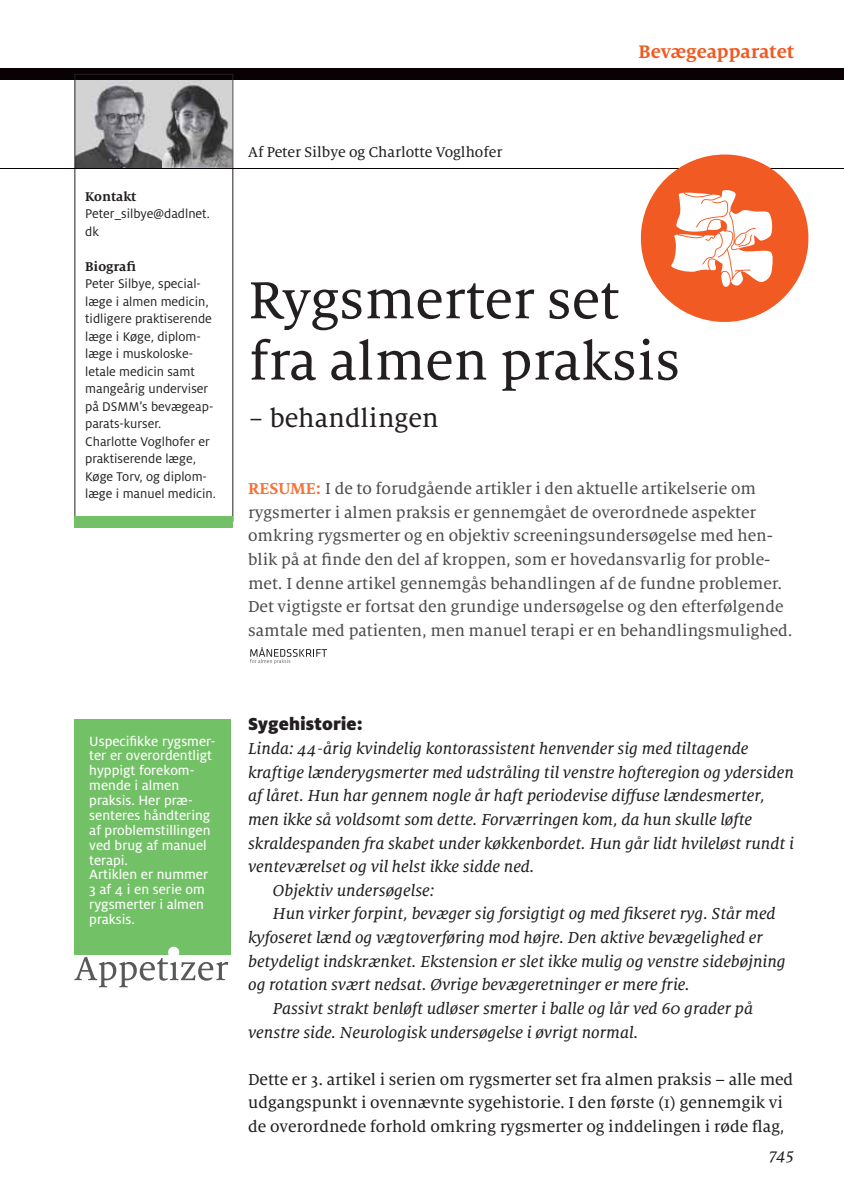
<style>
.page{position:relative;width:844px;height:1190px;background:#fff}
.page>*{position:absolute;margin:0;border:0;box-sizing:border-box;transform-origin:0 0}
.t1{font:57.75px/61.2px "Milo Serif OT Text";color:#231f20}
.t2{font:28px "Milo Serif OT Text";color:#231f20}
.t3{font:700 20.12px "Milo Serif OT";color:#f15a22}
.t4{font:900 19.25px "Milo OT";color:#231f20}
.t5{font:17.5px "Milo Serif OT Text Ita";color:#231f20}
.t6{font:17.5px/23.6px "Milo Serif OT Text";color:#4c4c4e}
.t7{font:17.5px/23.6px "Milo Serif OT Text";color:#231f20}
.t8{font:15.75px "Milo Serif OT Text";color:#231f20}
.t9{font:14.88px/14.9px "Milo OT Text";color:#fff}
.t10{font:14px/17.5px "Milo OT";color:#231f20}
.t11{font:700 14px "Milo Serif OT";color:#231f20}
.s1{font-family:"Milo Serif OT";font-weight:700;color:#f3743a}
</style>
<div class="page">
<div style="left:0;top:69px;width:844px;height:11px;background:#090204"></div>
<svg style="left:250px;top:647px;width:77px;height:17px"></svg>
<div style="left:74px;top:719px;width:157px;height:235px;background:#73c167"></div>
<div style="left:168px;top:947px;width:11px;height:11px;background:#fff;border-radius:50%"></div>
<svg style="left:74px;top:957px;width:154px;height:30px"></svg>
<img style="left:76px;top:80px;width:155px;height:88px">
<div style="left:74px;top:74px;width:159px;height:448px;border:1px solid #231f20"></div>
<div style="left:74px;top:516px;width:159px;height:11px;background:#73c167"></div>
<hr style="left:0;top:168px;width:844px;height:1px;background:#090204">
<svg style="left:640px;top:154px;width:169px;height:168px"></svg>
<p class="t3" style="left:638px;top:43px;width:157px">Bevægeapparatet</p>
<p class="t11" style="left:85px;top:191px;width:53px">Kontakt</p>
<p class="t10" style="left:85px;top:206px;width:126px">Peter_silbye@dadlnet. dk</p>
<p class="t11" style="left:85px;top:261px;width:52px">Biografi</p>
<p class="t10" style="left:85px;top:276px;width:132px">Peter Silbye, special&shy;læge i almen medicin, tidligere praktiserende læge i Køge, diplom&shy;læge i muskoloske&shy;letale medicin samt mangeårig underviser på DSMM’s bevægeap&shy;parats-kurser.<br>Charlotte Voglhofer er praktiserende læge,<br>Køge Torv, og diplom&shy;læge i manuel medicin.</p>
<p class="t9" style="left:89px;top:734px;width:128px">Uspecifikke rygsmer&shy;ter er overordentligt hyppigt forekom&shy;mende i almen praksis. Her præ&shy;senteres håndtering af problemstillingen ved brug af manuel terapi.<br>Artiklen er nummer<br>3 af 4 i en serie om rygsmerter i almen praksis.</p>
<p class="t8" style="left:248px;top:146px;width:256px">Af Peter Silbye og Charlotte Voglhofer</p>
<h1 class="t1" style="left:248px;top:272px;width:433px">Rygsmerter set fra almen praksis</h1>
<h2 class="t2" style="left:248px;top:407px;width:192px">− behandlingen</h2>
<p class="t6" style="left:248px;top:478px;width:546px"><span class="s1">RESUME:</span> I de to forudgående artikler i den aktuelle artikelserie om rygsmerter i almen praksis er gennemgået de overordnede aspekter omkring rygsmerter og en objektiv screeningsundersøgelse med hen&shy;blik på at finde den del af kroppen, som er hovedansvarlig for proble&shy;met. I denne artikel gennemgås behandlingen af de fundne problemer.<br>Det vigtigste er fortsat den grundige undersøgelse og den efterfølgende samtale med patienten, men manuel terapi er en behandlingsmulighed.</p>
<p class="t4" style="left:248px;top:717px;width:116px">Sygehistorie:</p>
<p class="t5" style="left:248px;top:742px;width:502px">Linda: 44-årig kvindelig kontorassistent henvender sig med tiltagende</p>
<p class="t5" style="left:248px;top:765px;width:547px">kraftige lænderygsmerter med udstråling til venstre hofteregion og ydersiden</p>
<p class="t5" style="left:248px;top:789px;width:518px">af låret. Hun har gennem nogle år haft periodevise diffuse lændesmerter,</p>
<p class="t5" style="left:248px;top:812px;width:505px">men ikke så voldsomt som dette. Forværringen kom, da hun skulle løfte</p>
<p class="t5" style="left:248px;top:836px;width:547px">skraldespanden fra skabet under køkkenbordet. Hun går lidt hvileløst rundt i</p>
<p class="t5" style="left:248px;top:860px;width:288px">venteværelset og vil helst ikke sidde ned.</p>
<p class="t5" style="left:273px;top:883px;width:163px">Objektiv undersøgelse:</p>
<p class="t5" style="left:273px;top:907px;width:504px">Hun virker forpint, bevæger sig forsigtigt og med fikseret ryg. Står med</p>
<p class="t5" style="left:248px;top:931px;width:516px">kyfoseret lænd og vægtoverføring mod højre. Den aktive bevægelighed er</p>
<p class="t5" style="left:248px;top:954px;width:539px">betydeligt indskrænket. Ekstension er slet ikke mulig og venstre sidebøjning</p>
<p class="t5" style="left:248px;top:978px;width:443px">og rotation svært nedsat. Øvrige bevægeretninger er mere frie.</p>
<p class="t5" style="left:273px;top:1001px;width:481px">Passivt strakt benløft udløser smerter i balle og lår ved 60 grader på</p>
<p class="t5" style="left:248px;top:1025px;width:392px">venstre side. Neurologisk undersøgelse i øvrigt normal.</p>
<p class="t7" style="left:248px;top:1068px;width:546px">Dette er 3. artikel i serien om rygsmerter set fra almen praksis – alle med udgangspunkt i ovennævnte sygehistorie. I den første (1) gennemgik vi de overordnede forhold omkring rygsmerter og inddelingen i røde flag,</p>
<p class="t5" style="left:769px;top:1148px;width:26px">745</p>
</div>
